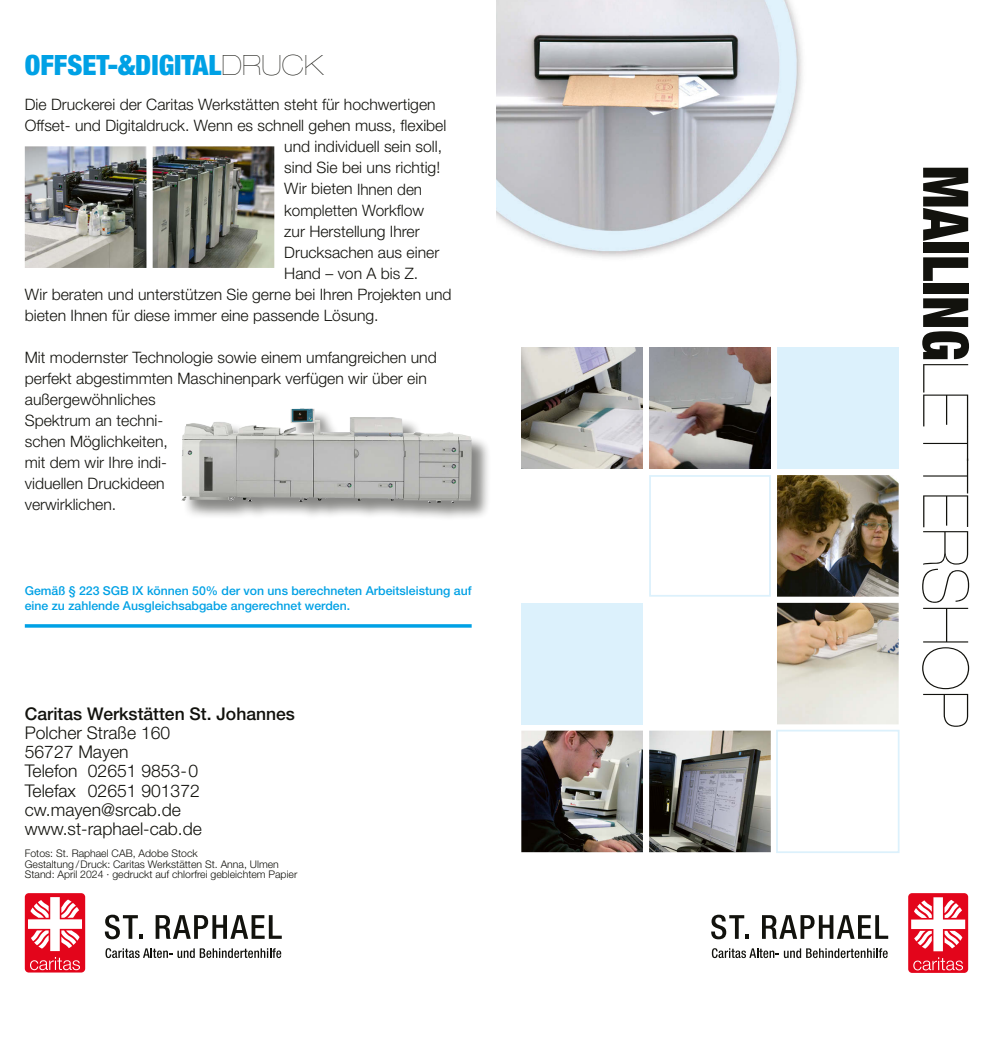
<style>
.page{position:relative;width:993px;height:1042px;background:#fff}
.page>*{position:absolute;margin:0;border:0;box-sizing:border-box;transform-origin:0 0}
.t1{font:200 expanded 63px "Helvetica Neue LT Pro";color:#12120d;scale:.9 1}
.t2{font:900 condensed 28px "Helvetica Neue LT Pro";color:#00a1e5}
.t3{font:300 17.5px/19.2px "Helvetica Neue LT Pro";color:#12120d}
.t4{font:500 17.5px "Helvetica Neue LT Pro";color:#12120d}
.t5{font:300 15.75px/21px "Helvetica Neue LT Pro";color:#12120d}
.t6{font:500 12.25px/14.7px "Helvetica Neue LT Pro";color:#00a1e5}
.t7{font:300 10.5px/10.5px "Helvetica Neue LT Pro";color:#12120d}
.s1{font-weight:200;font-stretch:expanded;color:#12120d}
.s2{font-weight:900;font-stretch:condensed}
</style>
<div class="page">
<img style="left:496px;top:0;width:306px;height:257px">
<svg style="left:711px;top:914px;width:37px;height:25px"></svg>
<svg style="left:762px;top:915px;width:125px;height:24px"></svg>
<svg style="left:711px;top:948px;width:176px;height:10px"></svg>
<svg style="left:907px;top:893px;width:60px;height:79px"></svg>
<svg style="left:913px;top:957px;width:49px;height:13px"></svg>
<svg style="left:910px;top:897px;width:54px;height:54px"></svg>
<svg style="left:105px;top:914px;width:37px;height:25px"></svg>
<svg style="left:155px;top:915px;width:127px;height:24px"></svg>
<svg style="left:105px;top:948px;width:176px;height:10px"></svg>
<div style="left:25px;top:893px;width:60px;height:79px;background:#e3051b;border-radius:4px"></div>
<svg style="left:30px;top:957px;width:50px;height:13px"></svg>
<svg style="left:28px;top:897px;width:54px;height:54px"></svg>
<div style="left:521px;top:603px;width:121px;height:121px;background:#dcf1fc"></div>
<div style="left:649px;top:475px;width:121px;height:122px;background:#fff;border:2px solid #dcf1fc"></div>
<img style="left:521px;top:730px;width:249px;height:122px">
<div style="left:776px;top:347px;width:122px;height:122px;background:#dcf1fc"></div>
<img style="left:777px;top:475px;width:121px;height:249px">
<div style="left:775px;top:730px;width:124px;height:123px;border:2px solid #dcf1fc"></div>
<img style="left:521px;top:347px;width:121px;height:122px">
<img style="left:649px;top:347px;width:121px;height:122px">
<svg style="left:25px;top:624px;width:446px;height:4px;background:#1face8"></svg>
<div style="left:183px;top:410px;width:308px;height:112px;background:#12120d;opacity:.5"></div>
<img style="left:181px;top:408px;width:133px;height:93px">
<img style="left:25px;top:146px;width:249px;height:122px">
<h2 class="t2" style="left:25px;top:48px;width:300px">OFFSET-&amp;DIGITAL<span class="s1">DRUCK</span></h2>
<p class="t5" style="left:25px;top:94px;width:412px">Die Druckerei der Caritas Werkstätten steht für hochwertigen</p>
<p class="t5" style="left:25px;top:115px;width:423px">Offset- und Digitaldruck. Wenn es schnell gehen muss, flexibel</p>
<p class="t5" style="left:284px;top:136px;width:159px">und individuell sein soll,</p>
<p class="t5" style="left:284px;top:157px;width:157px">sind Sie bei uns richtig!</p>
<p class="t5" style="left:284px;top:178px;width:139px">Wir bieten Ihnen den</p>
<p class="t5" style="left:284px;top:199px;width:141px">kompletten Workf-l ow</p>
<p class="t5" style="left:284px;top:220px;width:137px">zur Herstellung Ihrer</p>
<p class="t5" style="left:284px;top:241px;width:156px">Drucksachen aus einer</p>
<p class="t5" style="left:284px;top:262px;width:135px">Hand – von A bis Z.</p>
<p class="t5" style="left:25px;top:283px;width:428px">Wir beraten und unterstützen Sie gerne bei Ihren Projekten und</p>
<p class="t5" style="left:25px;top:304px;width:355px">bieten Ihnen für diese immer eine passende Lösung.</p>
<p class="t5" style="left:25px;top:346px;width:413px">Mit modernster Technologie sowie einem umfangreichen und perfekt abgestimmten Maschinenpark verfügen wir über ein außergewöhnliches<br>Spektrum an techni-<br>schen Möglichkeiten,<br>mit dem wir Ihre indi-<br>viduellen Druckideen<br>verwirklichen.</p>
<p class="t6" style="left:25px;top:583px;width:448px">Gemäß § 223 SGB IX können 50% der von uns berechneten Arbeitsleistung auf eine zu zahlende Ausgleichsabgabe angerechnet werden.</p>
<p class="t4" style="left:25px;top:703px;width:272px">Caritas Werkstätten St. Johannes</p>
<p class="t3" style="left:25px;top:722px;width:178px">Polcher Straße 160<br>56727 Mayen<br>Telefon 02651 9853-0<br>Telefax 02651 901372 cw.mayen@srcab.de www.st-raphael-cab.de</p>
<p class="t7" style="left:25px;top:848px;width:274px">Fotos: St. Raphael CAB, Adobe Stock<br>Gestaltung /Druck: Caritas Werkstätten St. Anna, Ulmen<br>Stand: April 2024 · gedruckt auf chlorfrei gebleichtem Papier</p>
<h1 class="t1" style="left:982px;top:166px;width:626px;rotate:90deg"><span class="s2">MAILING</span>LETTERSHOP</h1>
</div>
